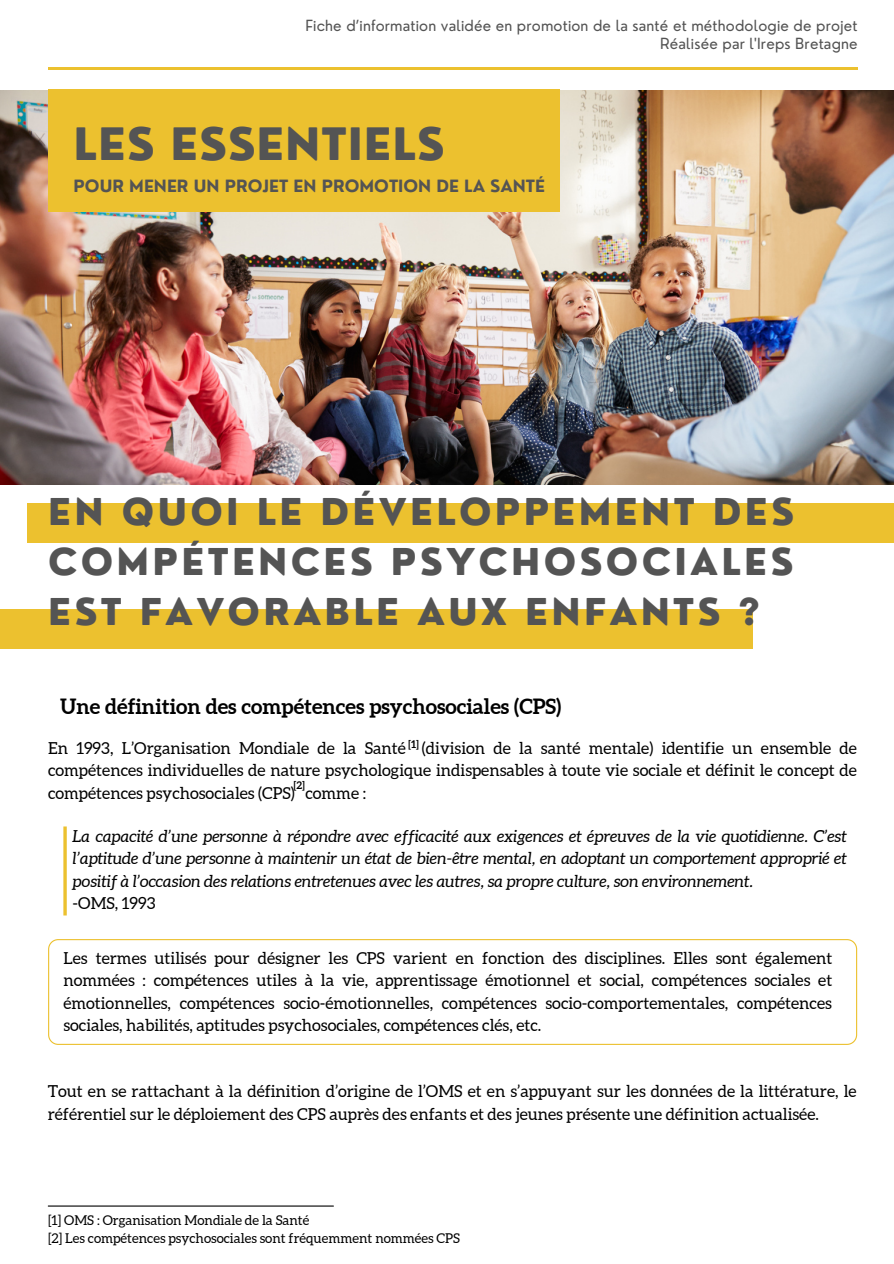
<style>
.page{position:relative;width:894px;height:1264px;background:#fff}
.page>*{position:absolute;margin:0;border:0;box-sizing:border-box;transform-origin:0 0}
.t1{font:800 43.5px "Nourd";letter-spacing:.02em;color:#545454}
.t2{font:800 36px/49.5px "Nourd";letter-spacing:.09em;color:#545454;text-align:justify}
.t3{font:700 21px "Aleo";color:#000}
.t4{font:16.5px/22.5px "Aleo";color:#000;text-align:justify}
.t5{font:italic 16.5px/22.5px "Aleo";color:#000;text-align:justify}
.t6{font:700 16.5px "Nourd";color:#545454}
.t7{font:15px "Nourd";letter-spacing:.01em;color:#545454}
.t8{font:13.5px "Aleo";color:#000}
.t9{font:700 10.5px "Aleo";color:#000}
</style>
<div class="page">
<img style="left:0;top:90px;width:893px;height:394px">
<div style="left:48px;top:89px;width:511px;height:123px;background:#ecc12f"></div>
<hr style="left:48px;top:68px;width:808px;height:2px;background:#ecc12f">
<div style="left:27px;top:503px;width:866px;height:39px;background:#ecc12f"></div>
<div style="left:0;top:609px;width:752px;height:40px;background:#ecc12f"></div>
<hr style="left:48px;top:1205px;width:285px;height:1px;background:#000">
<svg style="left:48px;top:939px;width:808px;height:105px"></svg>
<svg style="left:63px;top:826px;width:4px;height:89px"></svg>
<p class="t7" style="left:305px;top:16px;width:553px">Fiche d’information validée en promotion de la santé et méthodologie de projet</p>
<p class="t7" style="left:660px;top:34px;width:199px">Réalisée par l'Ireps Bretagne</p>
<p class="t1" style="left:74px;top:116px;width:372px">LES ESSENTIELS</p>
<p class="t6" style="left:74px;top:175px;width:473px">POUR MENER UN PROJET EN PROMOTION DE LA SANTÉ</p>
<p class="t2" style="left:48px;top:487px;width:747px">EN QUOI LE DÉVELOPPEMENT DES COMPÉTENCES PSYCHOSOCIALES EST FAVORABLE AUX ENFANTS ?</p>
<p class="t3" style="left:60px;top:694px;width:502px">Une définition des compétences psychosociales (CPS)</p>
<p class="t9" style="left:408px;top:738px;width:12px">[1]</p>
<p class="t4" style="left:48px;top:736px;width:810px">En 1993, L’Organisation Mondiale de la Santé (division de la santé mentale) identifie un ensemble de compétences individuelles de nature psychologique indispensables à toute vie sociale et définit le concept de compétences psychosociales (CPS) comme :</p>
<p class="t9" style="left:294px;top:779px;width:12px">[2]</p>
<p class="t5" style="left:73px;top:824px;width:775px">La capacité d’une personne à répondre avec efficacité aux exigences et épreuves de la vie quotidienne. C’est l’aptitude d’une personne à maintenir un état de bien-être mental, en adoptant un comportement approprié et positif à l’occasion des relations entretenues avec les autres, sa propre culture, son environnement.</p>
<p class="t4" style="left:73px;top:892px;width:84px">-OMS, 1993</p>
<p class="t4" style="left:63px;top:946px;width:770px">Les termes utilisés pour désigner les CPS varient en fonction des disciplines. Elles sont également nommées : compétences utiles à la vie, apprentissage émotionnel et social, compétences sociales et émotionnelles, compétences socio-émotionnelles, compétences socio-comportementales, compétences sociales, habilités, aptitudes psychosociales, compétences clés, etc.</p>
<p class="t4" style="left:48px;top:1079px;width:810px">Tout en se rattachant à la définition d’origine de l’OMS et en s’appuyant sur les données de la littérature, le référentiel sur le déploiement des CPS auprès des enfants et des jeunes présente une définition actualisée.</p>
<p class="t8" style="left:48px;top:1212px;width:263px">[1] OMS : Organisation Mondiale de la Santé</p>
<p class="t8" style="left:48px;top:1230px;width:413px">[2] Les compétences psychosociales sont fréquemment nommées CPS</p>
</div>
